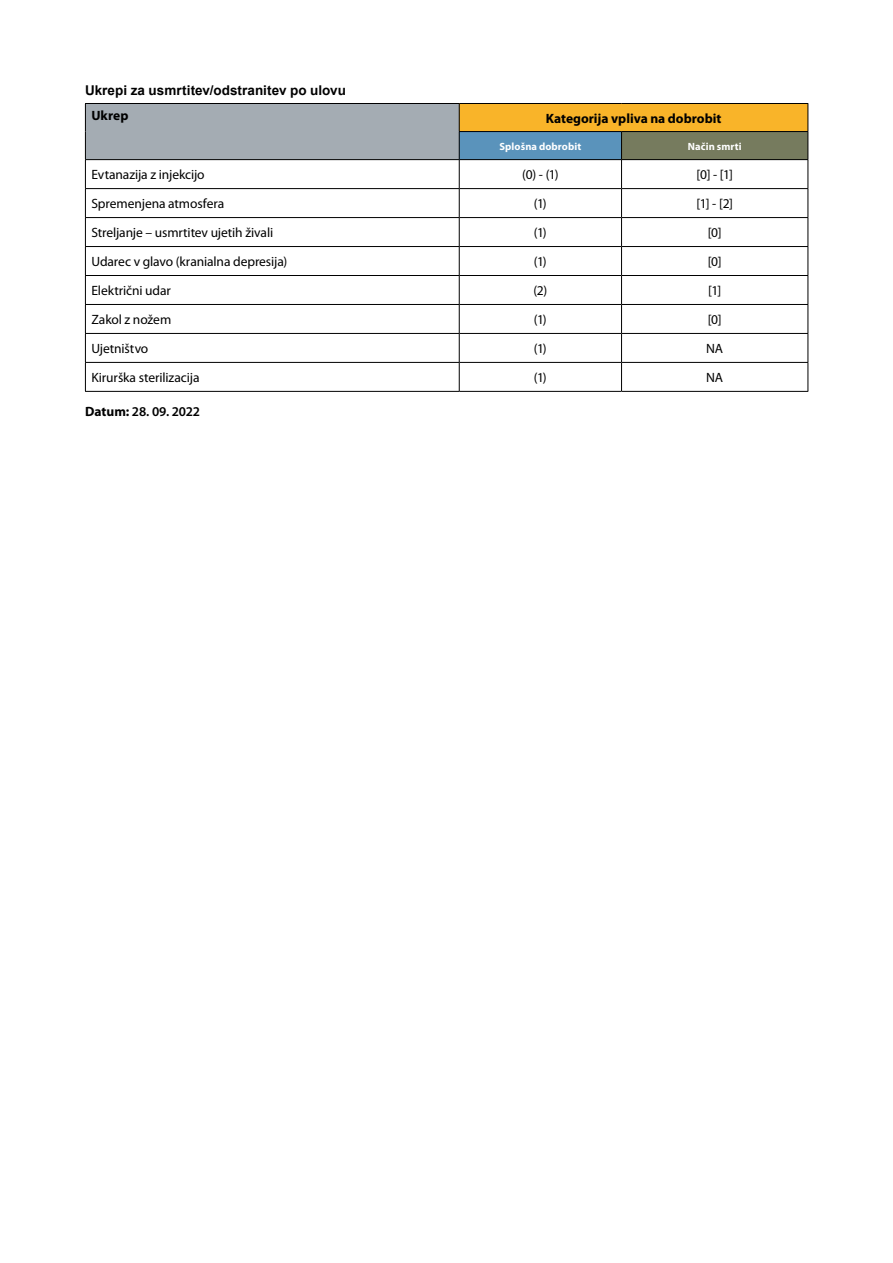
<style>
.page{position:relative;width:893px;height:1263px;background:#fff}
.page>*{position:absolute;margin:0;border:0;box-sizing:border-box;transform-origin:0 0}
.t1{font:13.5px "Myriad Pro";letter-spacing:-.01em;color:#000}
.t2{font:700 13.5px "Arial";letter-spacing:.005em;color:#000}
.t3{font:700 13.5px "Myriad Pro";color:#000}
.t4{font:600 13.5px "Myriad Pro";letter-spacing:-.01em;color:#000}
.t5{font:700 10.5px "Myriad Pro";letter-spacing:.01em;color:#fff}
.s1{font-weight:700}
</style>
<div class="page">
<div style="left:459px;top:103px;width:349px;height:29px;background:#f9b429"></div>
<div style="left:459px;top:132px;width:162px;height:28px;background:#5a93bb"></div>
<div style="left:621px;top:132px;width:187px;height:28px;background:#767b5e"></div>
<hr style="left:459px;top:103px;width:162px;height:1px;background:#000">
<hr style="left:621px;top:103px;width:187px;height:1px;background:#000">
<hr style="left:459px;top:131px;width:162px;height:1px;background:#000">
<hr style="left:621px;top:131px;width:187px;height:1px;background:#000">
<hr style="left:459px;top:159px;width:162px;height:1px;background:#000">
<hr style="left:621px;top:159px;width:187px;height:1px;background:#000">
<hr style="left:459px;top:188px;width:162px;height:1px;background:#000">
<hr style="left:621px;top:188px;width:187px;height:1px;background:#000">
<hr style="left:459px;top:217px;width:162px;height:1px;background:#000">
<hr style="left:621px;top:217px;width:187px;height:1px;background:#000">
<hr style="left:459px;top:246px;width:162px;height:1px;background:#000">
<hr style="left:621px;top:246px;width:187px;height:1px;background:#000">
<hr style="left:459px;top:275px;width:162px;height:1px;background:#000">
<hr style="left:621px;top:275px;width:187px;height:1px;background:#000">
<hr style="left:459px;top:304px;width:162px;height:1px;background:#000">
<hr style="left:621px;top:304px;width:187px;height:1px;background:#000">
<hr style="left:459px;top:333px;width:162px;height:1px;background:#000">
<hr style="left:621px;top:333px;width:187px;height:1px;background:#000">
<hr style="left:459px;top:362px;width:162px;height:1px;background:#000">
<hr style="left:621px;top:362px;width:187px;height:1px;background:#000">
<svg style="left:621px;top:132px;width:1px;height:259px"></svg>
<svg style="left:807px;top:104px;width:1px;height:287px"></svg>
<hr style="left:85px;top:391px;width:374px;height:1px;background:#000">
<hr style="left:459px;top:391px;width:162px;height:1px;background:#000">
<hr style="left:621px;top:391px;width:187px;height:1px;background:#000">
<svg style="left:85px;top:103px;width:375px;height:288px"></svg>
<hr style="left:85px;top:103px;width:374px;height:1px;background:#000">
<p class="t2" style="left:85px;top:81px;width:262px">Ukrepi za usmrtitev/odstranitev po ulovu</p>
<p class="t3" style="left:91px;top:108px;width:39px">Ukrep</p>
<p class="t3" style="left:546px;top:110px;width:177px">Kategorija vpliva na dobrobit</p>
<p class="t5" style="left:499px;top:140px;width:83px">Splošna dobrobit</p>
<p class="t5" style="left:688px;top:140px;width:55px">Način smrti</p>
<p class="t1" style="left:91px;top:167px;width:115px">Evtanazija z injekcijo</p>
<p class="t1" style="left:522px;top:167px;width:38px">(0) - (1)</p>
<p class="t1" style="left:696px;top:167px;width:38px">[0] - [1]</p>
<p class="t1" style="left:91px;top:196px;width:134px">Spremenjena atmosfera</p>
<p class="t1" style="left:534px;top:196px;width:14px">(1)</p>
<p class="t1" style="left:696px;top:196px;width:38px">[1] - [2]</p>
<p class="t1" style="left:91px;top:225px;width:183px">Streljanje – usmrtitev ujetih živali</p>
<p class="t1" style="left:534px;top:225px;width:14px">(1)</p>
<p class="t1" style="left:708px;top:225px;width:15px">[0]</p>
<p class="t1" style="left:91px;top:254px;width:197px">Udarec v glavo (kranialna depresija)</p>
<p class="t1" style="left:534px;top:254px;width:14px">(1)</p>
<p class="t1" style="left:708px;top:254px;width:15px">[0]</p>
<p class="t1" style="left:91px;top:283px;width:81px">Električni udar</p>
<p class="t1" style="left:533px;top:283px;width:15px">(2)</p>
<p class="t1" style="left:708px;top:283px;width:15px">[1]</p>
<p class="t1" style="left:91px;top:312px;width:81px">Zakol z nožem</p>
<p class="t1" style="left:534px;top:312px;width:14px">(1)</p>
<p class="t1" style="left:708px;top:312px;width:15px">[0]</p>
<p class="t1" style="left:91px;top:341px;width:58px">Ujetništvo</p>
<p class="t1" style="left:534px;top:341px;width:14px">(1)</p>
<p class="t1" style="left:706px;top:341px;width:18px">NA</p>
<p class="t1" style="left:91px;top:370px;width:110px">Kirurška sterilizacija</p>
<p class="t1" style="left:534px;top:370px;width:14px">(1)</p>
<p class="t1" style="left:706px;top:370px;width:18px">NA</p>
<p class="t4" style="left:85px;top:403px;width:117px"><span class="s1">Datum:</span> 28. 09. 2022</p>
</div>
